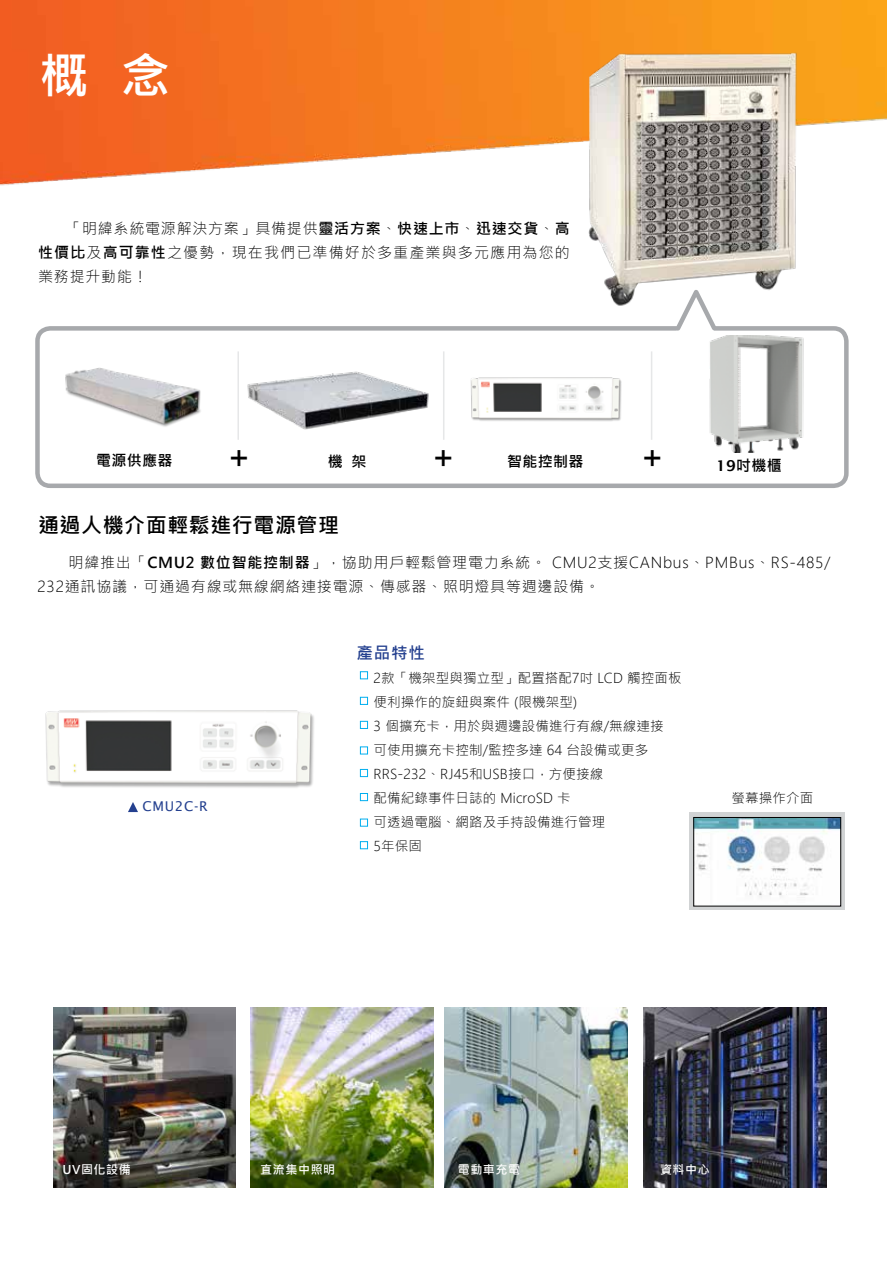
<style>
.page{position:relative;width:887px;height:1263px;background:#fff}
.page>*{position:absolute;margin:0;border:0;box-sizing:border-box;transform-origin:0 0}
.t1{font:700 49.5px "Microsoft Jheng Hei";color:#fff}
.t2{font:600 30px "Lucida Sans";color:#000}
.t3{font:700 21px "Microsoft Jheng Hei";letter-spacing:.025em;color:#000}
.t4{font:700 16.5px "Microsoft Jheng Hei";color:#24408f}
.t5{font:300 15px/24px "Microsoft Jheng Hei";letter-spacing:.05em;color:#000}
.t6{font:700 15px "Microsoft Jheng Hei";letter-spacing:.025em;color:#000}
.t7{font:300 13.5px/24px "Microsoft Jheng Hei";letter-spacing:.01em;color:#000}
.t8{font:13.5px "Lucida Sans";letter-spacing:.05em;color:#24408f}
.t9{font:700 12px "Microsoft Jheng Hei";letter-spacing:.05em;color:#fff}
.s1{font-weight:700}
.s2{font-family:"Lucida Sans";font-weight:600}
</style>
<div class="page">
<img style="left:0;top:0;width:887px;height:483px">
<svg style="left:689px;top:812px;width:155px;height:98px;background:#c5c7c8"></svg>
<img style="left:695px;top:819px;width:144px;height:85px">
<div style="left:693px;top:817px;width:148px;height:89px;border:1px solid #000"></div>
<img style="left:245px;top:357px;width:186px;height:87px">
<img style="left:43px;top:351px;width:169px;height:88px">
<img style="left:574px;top:35px;width:239px;height:289px">
<hr style="left:237px;top:351px;width:2px;height:88px;background:#e6e7e8">
<hr style="left:443px;top:351px;width:1px;height:88px;background:#e6e7e8">
<hr style="left:651px;top:351px;width:1px;height:88px;background:#e6e7e8">
<svg style="left:672px;top:282px;width:48px;height:52px"></svg>
<div style="left:35px;top:326px;width:813px;height:162px;border:4px solid #a7a9ac;border-radius:13px"></div>
<img style="left:698px;top:335px;width:114px;height:118px">
<img style="left:45px;top:710px;width:269px;height:78px">
<img style="left:465px;top:371px;width:160px;height:57px">
<div style="left:360px;top:671px;width:8px;height:8px;border:1px solid #00aeef"></div>
<div style="left:360px;top:818px;width:8px;height:8px;border:1px solid #00aeef"></div>
<div style="left:360px;top:841px;width:8px;height:8px;border:1px solid #00aeef"></div>
<div style="left:360px;top:793px;width:8px;height:8px;border:1px solid #00aeef"></div>
<div style="left:360px;top:768px;width:8px;height:9px;border:1px solid #00aeef"></div>
<div style="left:360px;top:746px;width:8px;height:8px;border:1px solid #00aeef"></div>
<div style="left:360px;top:720px;width:8px;height:8px;border:1px solid #00aeef"></div>
<div style="left:360px;top:696px;width:8px;height:8px;border:1px solid #00aeef"></div>
<svg style="left:128px;top:802px;width:10px;height:10px"></svg>
<img style="left:53px;top:1007px;width:183px;height:180px">
<img style="left:251px;top:1007px;width:183px;height:180px">
<img style="left:444px;top:1007px;width:183px;height:180px">
<img style="left:643px;top:1007px;width:183px;height:180px">
<h1 class="t1" style="left:39px;top:44px;width:133px">概 念</h1>
<p class="t5" style="left:38px;top:216px;width:533px;text-align:justify;text-indent:28px">「明緯系統電源解決方案」具備提供<span class="s1">靈活方案</span>、<span class="s1">快速上市</span>、<span class="s1">迅速交貨</span>、<span class="s1">高性價比</span>及<span class="s1">高可靠性</span>之優勢，現在我們已準備好於多重產業與多元應用為您的業務提升動能！</p>
<p class="t6" style="left:96px;top:451px;width:78px">電源供應器</p>
<h2 class="t2" style="left:229px;top:439px;width:21px">+</h2>
<p class="t6" style="left:328px;top:451px;width:40px">機 架</p>
<h2 class="t2" style="left:434px;top:439px;width:21px">+</h2>
<p class="t6" style="left:507px;top:451px;width:78px">智能控制器</p>
<h2 class="t2" style="left:642px;top:439px;width:21px">+</h2>
<p class="t6" style="left:716px;top:456px;width:67px"><span class="s2">19</span>吋機櫃</p>
<h3 class="t3" style="left:38px;top:511px;width:302px">通過人機介面輕鬆進行電源管理</h3>
<p class="t5" style="left:37px;top:550px;width:794px;text-indent:31px">明緯推出「<span class="s1">CMU2 數位智能控制器</span>」，協助用戶輕鬆管理電力系統。 CMU2支援CANbus、PMBus、RS-485/<br>232通訊協議，可通過有線或無線網絡連接電源、傳感器、照明燈具等週邊設備。</p>
<p class="t8" style="left:143px;top:798px;width:67px">CMU2C-R</p>
<p class="t4" style="left:356px;top:642px;width:70px">產品特性</p>
<p class="t7" style="left:373px;top:665px;width:309px">2款「機架型與獨立型」配置搭配7吋 LCD 觸控面板便利操作的旋鈕與案件 (限機架型)<br>3 個擴充卡，用於與週邊設備進行有線/無線連接<br>可使用擴充卡控制/監控多達 64 台設備或更多<br>RRS-232、RJ45和USB接口，方便接線<br>配備紀錄事件日誌的 MicroSD 卡<br>可透過電腦、網路及手持設備進行管理<br>5年保固</p>
<p class="t7" style="left:731px;top:786px;width:83px">螢幕操作介面</p>
<p class="t9" style="left:62px;top:1162px;width:70px">UV固化設備</p>
<p class="t9" style="left:260px;top:1162px;width:76px">直流集中照明</p>
<p class="t9" style="left:458px;top:1162px;width:64px">電動車充電</p>
<p class="t9" style="left:660px;top:1162px;width:51px">資料中心</p>
</div>
